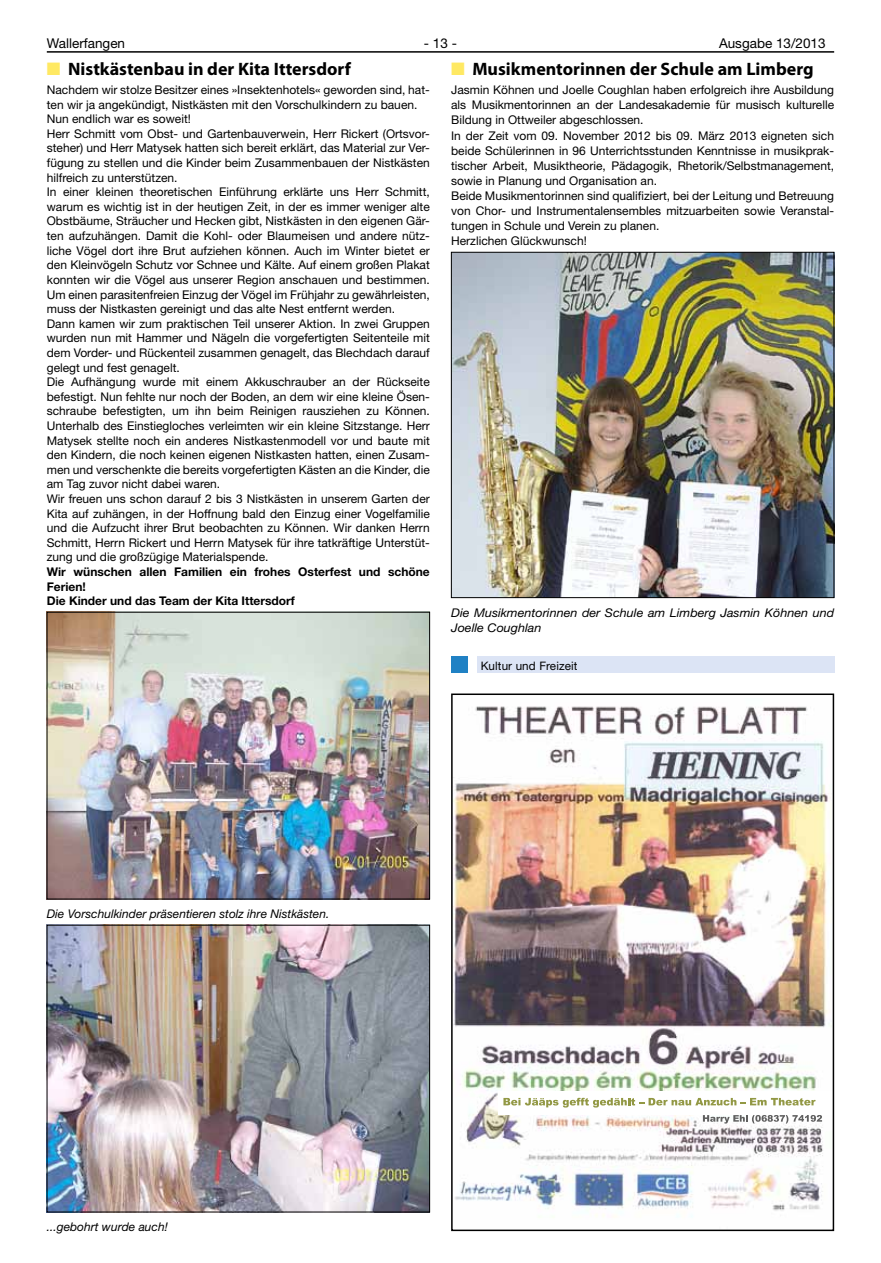
<style>
.page{position:relative;width:881px;height:1263px;background:#fff}
.page>*{position:absolute;margin:0;border:0;box-sizing:border-box;transform-origin:0 0}
.t1{font:700 18px "Myriad Pro";color:#000}
.t2{font:13.5px "Helvetica Neue LT";color:#000}
.t3{font:12px/14.5px "Helvetica Neue LT";color:#000}
.t4{font:700 12px/14.5px "Helvetica Neue LT";color:#000}
.t5{font:italic 12px "Helvetica Neue LT";color:#000}
.t6{font:italic 12px/15px "Helvetica Neue LT";color:#000;scale:1.05 1}
.t7{font:11.7px "Lydnmk Kqdgkd Helvetica Neue";letter-spacing:.01em;color:#000}
.s1{color:#ffe963}
</style>
<div class="page">
<hr style="left:47px;top:51px;width:786px;height:2px;background:#000">
<img style="left:49px;top:614px;width:378px;height:283px">
<img style="left:49px;top:927px;width:378px;height:283px">
<img style="left:453px;top:254px;width:378px;height:342px">
<div style="left:451px;top:252px;width:382px;height:346px;border:1px solid #000"></div>
<div style="left:451px;top:657px;width:16px;height:16px;background:#2081c4"></div>
<div style="left:477px;top:657px;width:356px;height:16px;background:#dce4f5"></div>
<img style="left:454px;top:706px;width:374px;height:511px">
<div style="left:498px;top:1092px;width:335px;height:23px;background:#fff"></div>
<svg style="left:503px;top:1098px;width:312px;height:9px"></svg>
<svg style="left:702px;top:1115px;width:119px;height:8px"></svg>
<div style="left:451px;top:693px;width:382px;height:538px;border:2px solid #000"></div>
<p class="t2" style="left:47px;top:35px;width:80px">Wallerfangen</p>
<p class="t2" style="left:424px;top:35px;width:35px">- 13 -</p>
<p class="t2" style="left:718px;top:35px;width:108px">Ausgabe 13/2013</p>
<h1 class="t1" style="left:47px;top:57px;width:305px"><span class="s1">■</span> Nistkästenbau in der Kita Ittersdorf</h1>
<p class="t3" style="left:47px;top:82px;width:384px">Nachdem wir stolze Besitzer eines »Insektenhotels« geworden sind, hat&shy;ten wir ja angekündigt, Nistkästen mit den Vorschulkindern zu bauen.<br>Nun endlich war es soweit!<br>Herr Schmitt vom Obst- und Gartenbauverwein, Herr Rickert (Ortsvor&shy;steher) und Herr Matysek hatten sich bereit erklärt, das Material zur Ver&shy;fügung zu stellen und die Kinder beim Zusammenbauen der Nistkästen hilfreich zu unterstützen.<br>In einer kleinen theoretischen Einführung erklärte uns Herr Schmitt, warum es wichtig ist in der heutigen Zeit, in der es immer weniger alte Obstbäume, Sträucher und Hecken gibt, Nistkästen in den eigenen Gär&shy;ten aufzuhängen. Damit die Kohl- oder Blaumeisen und andere nütz&shy;liche Vögel dort ihre Brut aufziehen können. Auch im Winter bietet er den Kleinvögeln Schutz vor Schnee und Kälte. Auf einem großen Plakat konnten wir die Vögel aus unserer Region anschauen und bestimmen.<br>Um einen parasitenfreien Einzug der Vögel im Frühjahr zu gewährleisten, muss der Nistkasten gereinigt und das alte Nest entfernt werden.<br>Dann kamen wir zum praktischen Teil unserer Aktion. In zwei Gruppen wurden nun mit Hammer und Nägeln die vorgefertigten Seitenteile mit dem Vorder- und Rückenteil zusammen genagelt, das Blechdach darauf gelegt und fest genagelt.<br>Die Aufhängung wurde mit einem Akkuschrauber an der Rückseite befestigt. Nun fehlte nur noch der Boden, an dem wir eine kleine Ösen&shy;schraube befestigten, um ihn beim Reinigen rausziehen zu Können.<br>Unterhalb des Einstiegloches verleimten wir ein kleine Sitzstange. Herr Matysek stellte noch ein anderes Nistkastenmodell vor und baute mit den Kindern, die noch keinen eigenen Nistkasten hatten, einen Zusam&shy;men und verschenkte die bereits vorgefertigten Kästen an die Kinder, die am Tag zuvor nicht dabei waren.<br>Wir freuen uns schon darauf 2 bis 3 Nistkästen in unserem Garten der Kita auf zuhängen, in der Hoffnung bald den Einzug einer Vogelfamilie und die Aufzucht ihrer Brut beobachten zu Können. Wir danken Herrn Schmitt, Herrn Rickert und Herrn Matysek für ihre tatkräftige Unterstüt&shy;zung und die großzügige Materialspende.</p>
<p class="t4" style="left:47px;top:564px;width:384px">Wir wünschen allen Familien ein frohes Osterfest und schöne<br>Ferien!<br>Die Kinder und das Team der Kita Ittersdorf</p>
<h1 class="t1" style="left:451px;top:57px;width:364px"><span class="s1">■</span> Musikmentorinnen der Schule am Limberg</h1>
<p class="t3" style="left:451px;top:83px;width:384px;line-height:15px">Jasmin Köhnen und Joelle Coughlan haben erfolgreich ihre Ausbildung als Musikmentorinnen an der Landesakademie für musisch kulturelle Bildung in Ottweiler abgeschlossen.<br>In der Zeit vom 09. November 2012 bis 09. März 2013 eigneten sich beide Schülerinnen in 96 Unterrichtsstunden Kenntnisse in musikprak&shy;tischer Arbeit, Musiktheorie, Pädagogik, Rhetorik/Selbstmanagement, sowie in Planung und Organisation an.<br>Beide Musikmentorinnen sind qualifiziert, bei der Leitung und Betreuung von Chor- und Instrumentalensembles mitzuarbeiten sowie Veranstal&shy;tungen in Schule und Verein zu planen.<br>Herzlichen Glückwunsch!</p>
<p class="t5" style="left:47px;top:907px;width:284px">Die Vorschulkinder präsentieren stolz ihre Nistkästen.</p>
<p class="t5" style="left:47px;top:1219px;width:122px">...gebohrt wurde auch!</p>
<p class="t6" style="left:451px;top:605px;width:366px">Die Musikmentorinnen der Schule am Limberg Jasmin Köhnen und<br>Joelle Coughlan</p>
<p class="t7" style="left:480px;top:658px;width:98px">Kultur und Freizeit</p>
</div>
